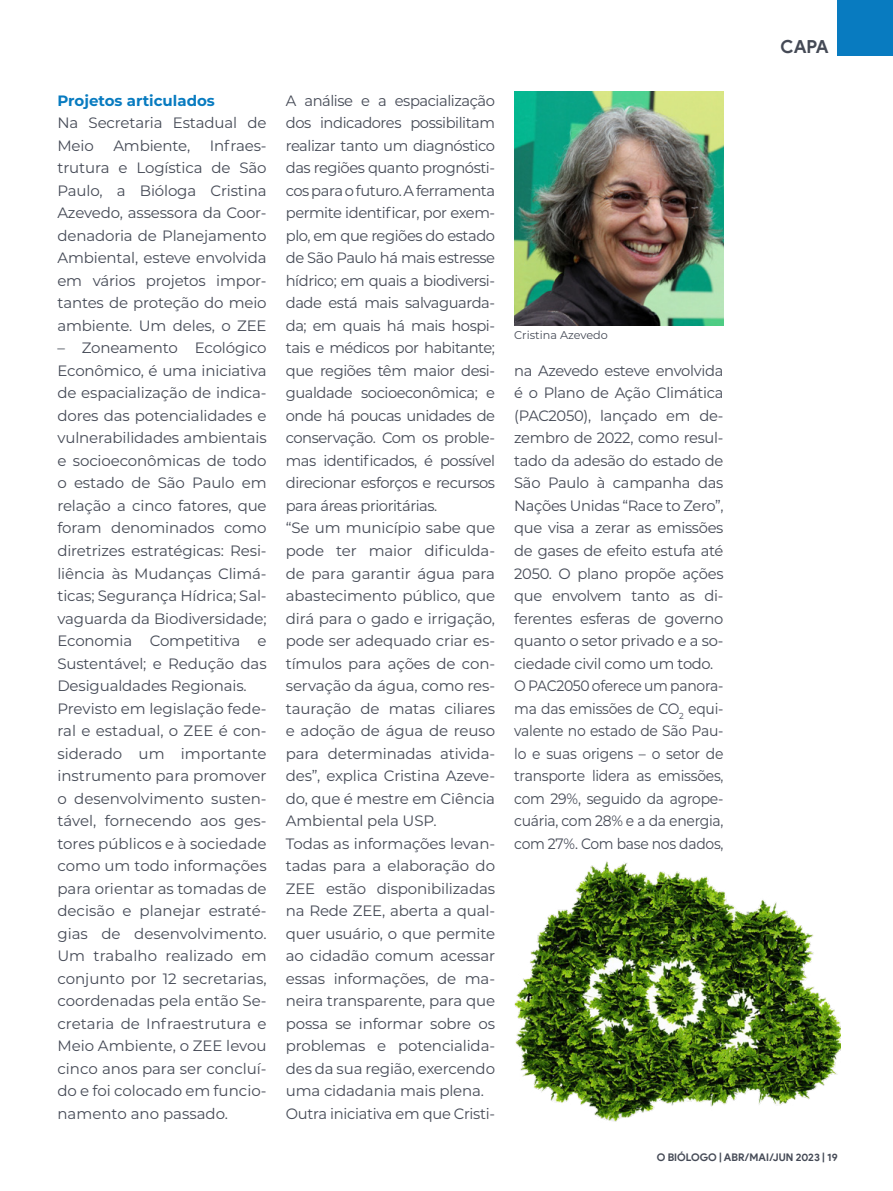
<style>
.page{position:relative;width:893px;height:1191px;background:#fff}
.page>*{position:absolute;margin:0;border:0;box-sizing:border-box;transform-origin:0 0}
.t1{font:700 18px "Product Sans";color:#454a56}
.t2{font:15px/22.5px "Montserrat";letter-spacing:-.01em;color:#454a56}
.t3{font:700 15px "Montserrat";color:#087bc0}
.t4{font:11.25px "Montserrat";color:#454a56}
.t5{font:700 10.5px "Product Sans";color:#454a56}
</style>
<div class="page">
<div style="left:838px;top:0;width:55px;height:55px;background:#087bc0"></div>
<img style="left:514px;top:91px;width:209px;height:234px">
<img style="left:514px;top:861px;width:326px;height:261px">
<p class="t3" style="left:57px;top:90px;width:159px">Projetos articulados</p>
<p class="t2" style="left:57px;top:111px;width:211px">Na Secretaria Estadual de<br>Meio</p>
<p class="t2" style="left:57px;top:134px;width:211px;text-align:justify;text-indent:152px">Infraes&shy;trutura e Logística de São Paulo, a Bióloga Cristina Azevedo, assessora da Coor&shy;denadoria de Planejamento Ambiental, esteve envolvida em vários projetos impor&shy;tantes de proteção do meio ambiente. Um deles, o ZEE</p>
<p class="t2" style="left:57px;top:336px;width:211px">– Zoneamento Ecológico<br>Econômico, é uma iniciativa de espacialização de indica&shy;dores das potencialidades e vulnerabilidades ambientais e socioeconômicas de todo o estado de São Paulo em relação a cinco fatores, que foram denominados como diretrizes estratégicas: Resi&shy;liência às Mudanças Climá&shy;ticas; Segurança Hídrica; Sal&shy;vaguarda da Biodiversidade;<br>Economia Competitiva e<br>Sustentável; e Redução das<br>Desigualdades Regionais.<br>Previsto em legislação fede&shy;ral e estadual, o ZEE é con&shy;siderado um importante instrumento para promover o desenvolvimento susten&shy;tável, fornecendo aos ges&shy;tores públicos e à sociedade como um todo informações para orientar as tomadas de decisão e planejar estraté&shy;gias de desenvolvimento.<br>Um trabalho realizado em conjunto por 12 secretarias, coordenadas pela então Se&shy;cretaria de Infraestrutura e<br>Meio Ambiente, o ZEE levou cinco anos para ser concluí&shy;do e foi colocado em funcio&shy;namento ano passado.</p>
<p class="t2" style="left:113px;top:134px;width:78px">Ambiente,</p>
<p class="t2" style="left:286px;top:89px;width:211px">A análise e a espacialização dos indicadores possibilitam realizar tanto um diagnóstico das regiões quanto prognósti&shy;cos para o futuro. A ferramenta permite identificar, por exem&shy;plo, em que regiões do estado de São Paulo há mais estresse hídrico; em quais a biodiversi&shy;dade está mais salvaguarda&shy;da; em quais há mais hospi&shy;tais e médicos por habitante; que regiões têm maior desi&shy;gualdade socioeconômica; e onde há poucas unidades de conservação. Com os proble&shy;mas identificados, é possível direcionar esforços e recursos para áreas prioritárias.<br>“Se um município sabe que pode ter maior dificulda&shy;de para garantir água para abastecimento público, que dirá para o gado e irrigação, pode ser adequado criar es&shy;tímulos para ações de con&shy;servação da água, como res&shy;tauração de matas ciliares e adoção de água de reuso para determinadas ativida&shy;des”, explica Cristina Azeve&shy;do, que é mestre em Ciência<br>Ambiental pela USP.<br>Todas as informações levan&shy;tadas para a elaboração do<br>ZEE estão disponibilizadas na Rede ZEE, aberta a qual&shy;quer usuário, o que permite ao cidadão comum acessar essas informações, de ma&shy;neira transparente, para que possa se informar sobre os problemas e potencialida&shy;des da sua região, exercendo uma cidadania mais plena.<br>Outra iniciativa em que Cristi-</p>
<p class="t1" style="left:780px;top:36px;width:50px">CAPA</p>
<p class="t4" style="left:514px;top:328px;width:95px">Cristina Azevedo</p>
<p class="t2" style="left:514px;top:359px;width:211px">na Azevedo esteve envolvida é o Plano de Ação Climática (PAC2050), lançado em de&shy;zembro de 2022, como resul&shy;tado da adesão do estado de<br>São Paulo à campanha das<br>Nações Unidas “Race to Zero”, que visa a zerar as emissões de gases de efeito estufa até<br>2050. O plano propõe ações que envolvem tanto as di&shy;ferentes esferas de governo quanto o setor privado e a so&shy;ciedade civil como um todo.<br>O PAC2050 oferece um panora&shy;ma das emissões de CO<sub>2</sub> equi&shy;valente no estado de São Pau&shy;lo e suas origens – o setor de transporte lidera as emissões, com 29%, seguido da agrope&shy;cuária, com 28% e a da energia, com 27%. Com base nos dados,</p>
<p class="t5" style="left:657px;top:1150px;width:182px">O BIÓLOGO | ABR/MAI/JUN 2023 | 19</p>
</div>
